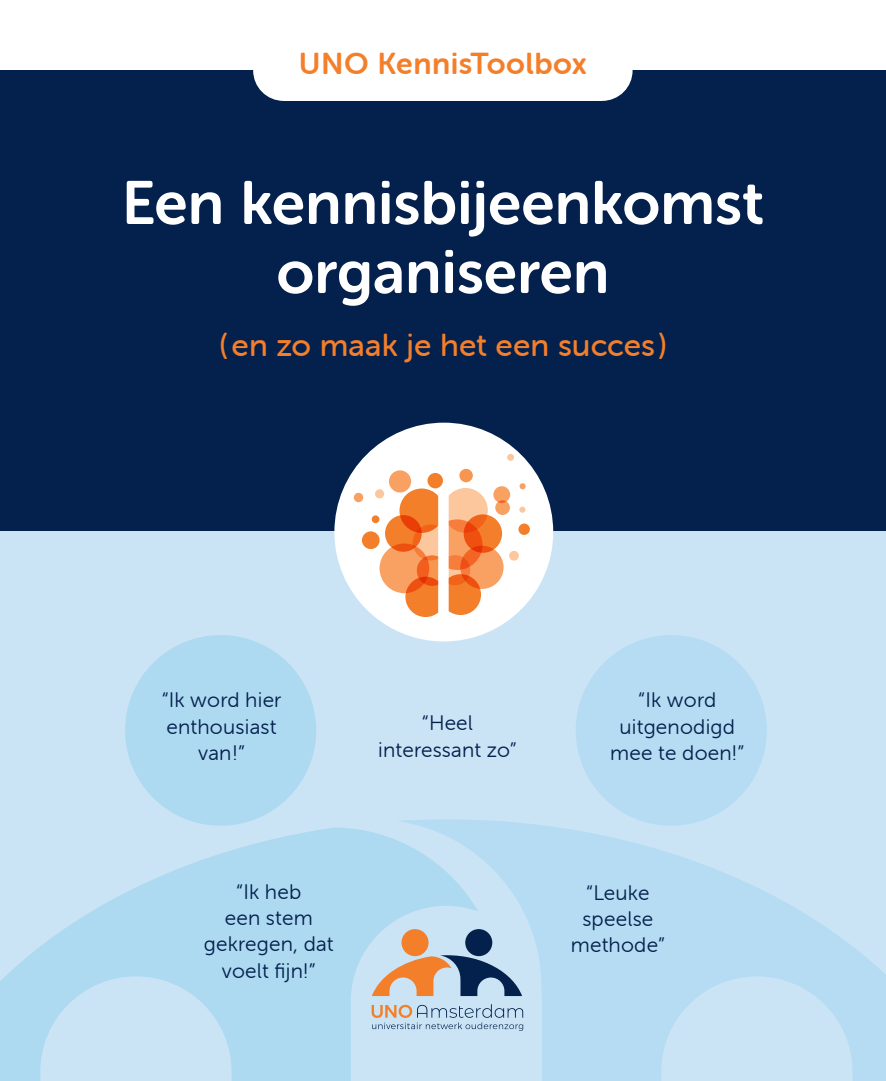
<style>
.page{position:relative;width:886px;height:1081px;background:#fff}
.page>*{position:absolute;margin:0;border:0;box-sizing:border-box;transform-origin:0 0}
.t1{font:60.75px "Museo Sans Rounded 700";color:#fff}
.t2{font:31.75px "Museo Sans Rounded 500";letter-spacing:.005em;color:#f47f2a}
.t3{font:30.25px "Museo Sans Rounded 700";letter-spacing:.015em;color:#f47f2a}
.t4{font:21px/26.2px "Museo Sans Rounded 300";letter-spacing:.01em;color:#04204d;text-align:center}
</style>
<div class="page">
<div style="left:0;top:531px;width:886px;height:550px;background:#cae4f5"></div>
<div style="left:0;top:70px;width:886px;height:461px;background:#04204d"></div>
<div style="left:253px;top:40px;width:61px;height:61px;background:#fff;border-radius:50%"></div>
<div style="left:572px;top:40px;width:60px;height:61px;background:#fff;border-radius:50%"></div>
<div style="left:284px;top:48px;width:318px;height:53px;background:#fff"></div>
<div style="left:334px;top:423px;width:219px;height:218px;background:#fff;border-radius:50%"></div>
<div style="left:460px;top:546px;width:43px;height:43px;background:#f9a162;border-radius:50%"></div>
<div style="left:464px;top:514px;width:38px;height:39px;background:#f47f2a;border-radius:50%"></div>
<div style="left:493px;top:486px;width:17px;height:17px;background:#f9a162;border-radius:50%"></div>
<div style="left:459px;top:469px;width:14px;height:13px;background:#f7964f;border-radius:50%"></div>
<div style="left:518px;top:523px;width:12px;height:12px;background:#f47f2a;border-radius:50%"></div>
<svg style="left:495px;top:500px;width:15px;height:15px"></svg>
<div style="left:509px;top:551px;width:10px;height:9px;background:#fcc79d;border-radius:50%"></div>
<div style="left:427px;top:473px;width:16px;height:15px;background:#f47f2a;border-radius:50%"></div>
<div style="left:389px;top:470px;width:22px;height:22px;background:#f9a162;border-radius:50%"></div>
<div style="left:375px;top:489px;width:9px;height:9px;background:#fcc79d;border-radius:50%"></div>
<div style="left:372px;top:515px;width:7px;height:8px;background:#f47f2a;border-radius:50%"></div>
<div style="left:354px;top:493px;width:9px;height:9px;background:#f9a162;border-radius:50%"></div>
<div style="left:362px;top:531px;width:18px;height:18px;background:#f47f2a;border-radius:50%"></div>
<div style="left:385px;top:515px;width:37px;height:37px;background:#f47f2a;border-radius:50%"></div>
<div style="left:379px;top:543px;width:50px;height:50px;background:#f9a162;border-radius:50%"></div>
<div style="left:507px;top:454px;width:7px;height:7px;background:#fcc79d;border-radius:50%"></div>
<div style="left:519px;top:483px;width:7px;height:6px;background:#f9a162;border-radius:50%"></div>
<svg style="left:519px;top:507px;width:6px;height:6px"></svg>
<svg style="left:399px;top:488px;width:39px;height:129px"></svg>
<svg style="left:449px;top:488px;width:39px;height:127px"></svg>
<div style="left:125px;top:635px;width:191px;height:191px;background:#add9f1;border-radius:50%"></div>
<div style="left:576px;top:635px;width:191px;height:191px;background:#b5dcf2;border-radius:50%"></div>
<svg style="left:400px;top:819px;width:486px;height:262px;fill:#b5dcf2"></svg>
<svg style="left:0;top:827px;width:478px;height:254px;fill:#add9f1"></svg>
<div style="left:401px;top:929px;width:27px;height:27px;background:#f47f2a;border-radius:50%"></div>
<div style="left:465px;top:929px;width:27px;height:27px;background:#04204d;border-radius:50%"></div>
<svg style="left:372px;top:955px;width:150px;height:41px"></svg>
<svg style="left:372px;top:1004px;width:151px;height:27px"></svg>
<p class="t3" style="left:299px;top:47px;width:290px">UNO KennisToolbox</p>
<p class="t1" style="left:122px;top:169px;width:644px">Een kennisbijeenkomst</p>
<p class="t1" style="left:276px;top:238px;width:334px">organiseren</p>
<p class="t2" style="left:219px;top:327px;width:449px">(en zo maak je het een succes)</p>
<p class="t4" style="left:162px;top:687px;width:121px">“Ik word hier enthousiast van!”</p>
<p class="t4" style="left:422px;top:710px;width:53px">“Heel</p>
<p class="t4" style="left:378px;top:736px;width:140px">interessant zo”</p>
<p class="t4" style="left:236px;top:878px;width:67px">“Ik heb</p>
<p class="t4" style="left:225px;top:905px;width:90px">een stem</p>
<p class="t4" style="left:204px;top:931px;width:131px">gekregen, dat voelt fijn!”</p>
<p class="t4" style="left:638px;top:687px;width:79px">“Ik word</p>
<p class="t4" style="left:619px;top:713px;width:117px">uitgenodigd</p>
<p class="t4" style="left:610px;top:740px;width:135px">mee te doen!”</p>
<p class="t4" style="left:586px;top:879px;width:65px">“Leuke</p>
<p class="t4" style="left:571px;top:906px;width:96px">speelse methode”</p>
</div>
